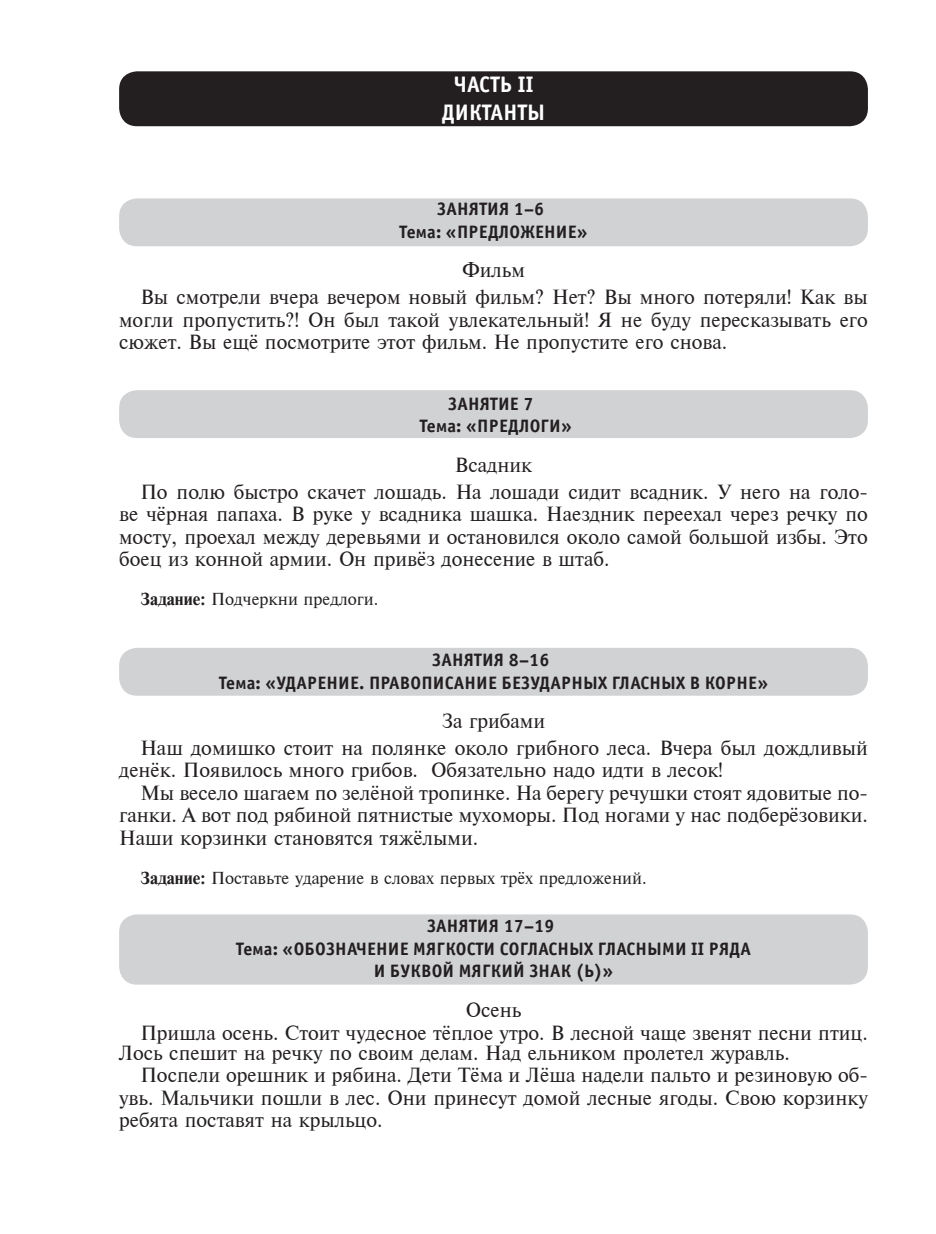
<style>
.page{position:relative;width:936px;height:1234px;background:#fff}
.page>*{position:absolute;margin:0;border:0;box-sizing:border-box;transform-origin:0 0}
.t1{font:700 22.5px/28.5px "Officina Sans C";letter-spacing:-.01em;color:#fff;text-align:center}
.t2{font:19.5px/26.7px "Newton C";color:#231f20}
.t3{font:700 18px/22.5px "Officina Sans C";letter-spacing:.01em;color:#231f20;text-align:center}
.t4{font:16.5px "Newton C";color:#231f20}
.s1{font-family:"Newton C Bold"}
</style>
<div class="page">
<div style="left:119px;top:198px;width:748px;height:48px;background:#d1d2d4;border-radius:18px"></div>
<div style="left:119px;top:390px;width:748px;height:48px;background:#d1d2d4;border-radius:18px"></div>
<div style="left:119px;top:647px;width:748px;height:48px;background:#d1d2d4;border-radius:18px"></div>
<div style="left:119px;top:914px;width:748px;height:70px;background:#d1d2d4;border-radius:18px"></div>
<div style="left:119px;top:71px;width:748px;height:55px;background:#231f20;border-radius:18px"></div>
<p class="t1" style="left:442px;top:70px;width:101px">Часть II<br>ДИКТАН ТЫ</p>
<p class="t3" style="left:399px;top:198px;width:189px">Занятия 1–6<br>Тема: «П редложение»</p>
<p class="t2" style="left:140px;top:257px;width:729px;text-indent:321px">Фильм<br>Вы смотрели вчера вечером новый фильм? Нет? Вы много потеряли! Как вы</p>
<p class="t2" style="left:119px;top:308px;width:750px;line-height:22.5px">могли пропустить?! Он был такой увлекательный! Я не буду пересказывать его сюжет. Вы ещ¸ посмотрите этот фильм. Не пропустите его снова.</p>
<p class="t3" style="left:419px;top:393px;width:154px">Занятие 7<br>Тема: «П редлоги»</p>
<p class="t2" style="left:140px;top:451px;width:729px;text-indent:314px">Всадник<br>По полю быстро скачет лошадь. На лошади сидит всадник. У него на голо-</p>
<p class="t2" style="left:119px;top:503px;width:750px;line-height:22.5px;text-align:justify">ве ч¸рная папаха. В руке у всадника шашка. Наездник переехал через речку по мосту, проехал между деревьями и остановился около самой большой избы. Это боец из конной армии. Он прив¸з донесение в штаб.</p>
<p class="t4" style="left:140px;top:589px;width:239px"><span class="s1">Задание:</span> Подчеркни предлоги.</p>
<p class="t3" style="left:219px;top:649px;width:550px">Занятия 8–16<br>Тема: «Ударение. П равописание безударных гласных в корне»</p>
<p class="t2" style="left:140px;top:707px;width:729px;text-indent:301px">За грибами<br>Наш домишко стоит на полянке около грибного леса. Вчера был дождливый</p>
<p class="t2" style="left:119px;top:756px;width:605px">ден¸к. Появилось много грибов. Обязательно надо идти в лесок!</p>
<p class="t2" style="left:140px;top:779px;width:729px">Мы весело шагаем по зел¸ной тропинке. На берегу речушки стоят ядовитые по-</p>
<p class="t2" style="left:119px;top:801px;width:750px">ганки. А вот под рябиной пятнистые мухоморы. Под ногами у нас подбер¸зовики.</p>
<p class="t2" style="left:119px;top:824px;width:360px">Наши корзинки становятся тяж¸лыми.</p>
<p class="t4" style="left:140px;top:868px;width:508px"><span class="s1">Задание:</span> Поставьте ударение в словах первых тр¸х предложений.</p>
<p class="t3" style="left:236px;top:914px;width:516px">Занятия 17–19<br>Тема: «Обозначение мягкости согласных гласными II ряда и буквой Мягкий знак (Ь)»</p>
<p class="t2" style="left:140px;top:997px;width:728px;line-height:23.7px;text-indent:325px">Осень<br>Пришла осень. Стоит чудесное т¸плое утро. В лесной чаще звенят песни птиц.</p>
<p class="t2" style="left:119px;top:1039px;width:672px">Лось спешит на речку по своим делам. Над ельником пролетел журавль.</p>
<p class="t2" style="left:140px;top:1061px;width:729px">Поспели орешник и рябина. Дети Т¸ма и Л¸ша надели пальто и резиновую об-</p>
<p class="t2" style="left:119px;top:1084px;width:750px">увь. Мальчики пошли в лес. Они принесут домой лесные ягоды. Свою корзинку</p>
<p class="t2" style="left:119px;top:1106px;width:265px">ребята поставят на крыльцо.</p>
</div>
